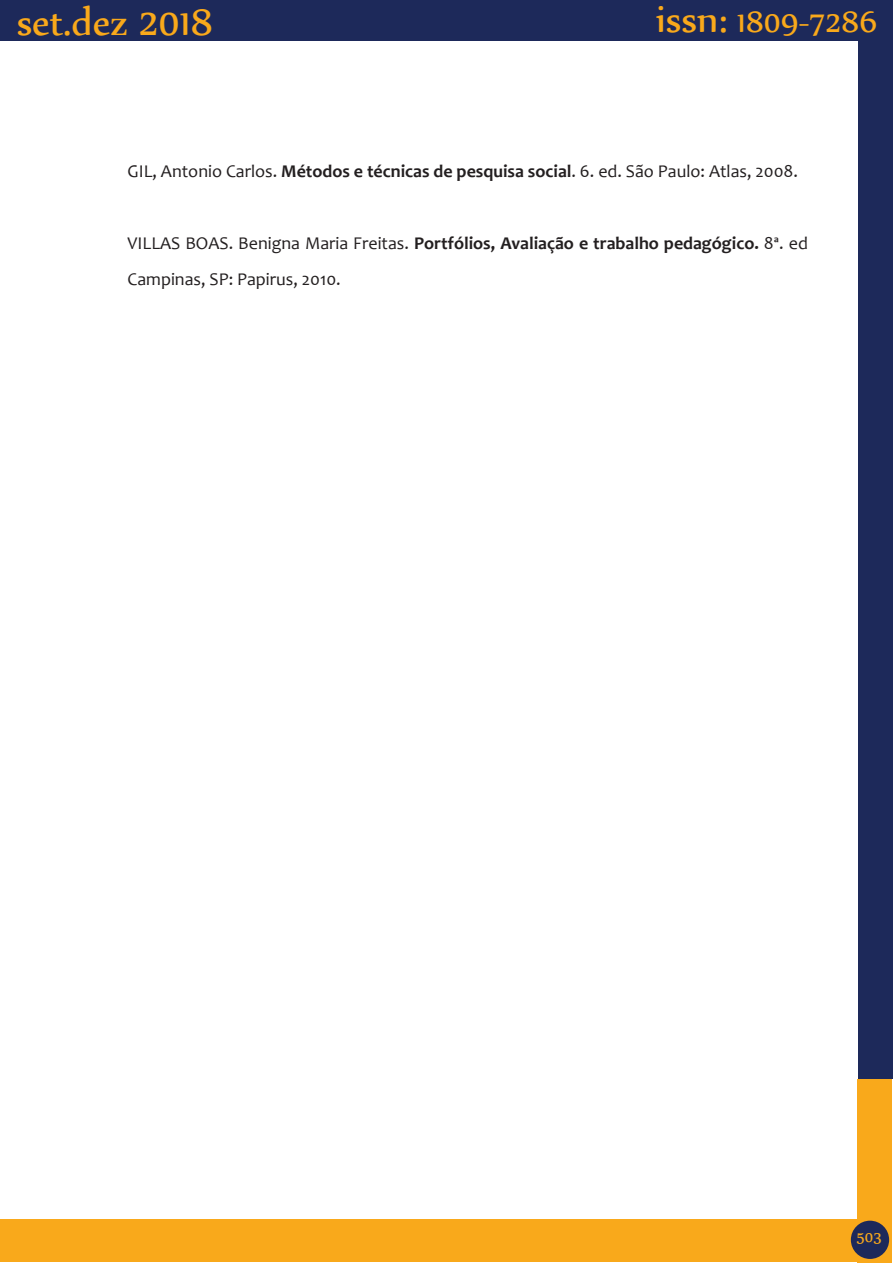
<style>
.page{position:relative;width:893px;height:1263px;background:#fff}
.page>*{position:absolute;margin:0;border:0;box-sizing:border-box;transform-origin:0 0}
.t1{font:45px "Nyala";color:#f9a91b}
.t2{font:36px "Nyala";color:#f9a91b}
.t3{font:18px/36px "Candara";color:#231f20}
.t4{font:18px "Nyala";color:#f9a91b}
.s1{font-size:45px}
.s2{font-weight:700}
</style>
<div class="page">
<div style="left:858px;top:0;width:34px;height:1079px;background:#1d295a"></div>
<div style="left:0;top:0;width:890px;height:41px;background:#1d295a"></div>
<div style="left:857px;top:1079px;width:34px;height:184px;background:#f9a91b"></div>
<div style="left:0;top:1219px;width:860px;height:43px;background:#f9a91b"></div>
<div style="left:851px;top:1221px;width:38px;height:38px;background:#1d295a;border-radius:50%"></div>
<h1 class="t1" style="left:17px;top:-6px;width:198px">set.dez 2018</h1>
<h2 class="t2" style="left:656px;top:0;width:223px"><span class="s1">issn:</span> 1809-7286</h2>
<p class="t3" style="left:128px;top:153px;width:672px">GIL, Antonio Carlos. <span class="s2">Métodos e técnicas de pesquisa social</span>. 6. ed. São Paulo: Atlas, 2008.</p>
<p class="t3" style="left:128px;top:225px;width:682px">VILLAS BOAS. Benigna Maria Freitas. <span class="s2">Portfólios, Avaliação e trabalho pedagógico.</span> 8ª. ed<br>Campinas, SP: Papirus, 2010.</p>
<p class="t4" style="left:856px;top:1226px;width:27px">503</p>
</div>
